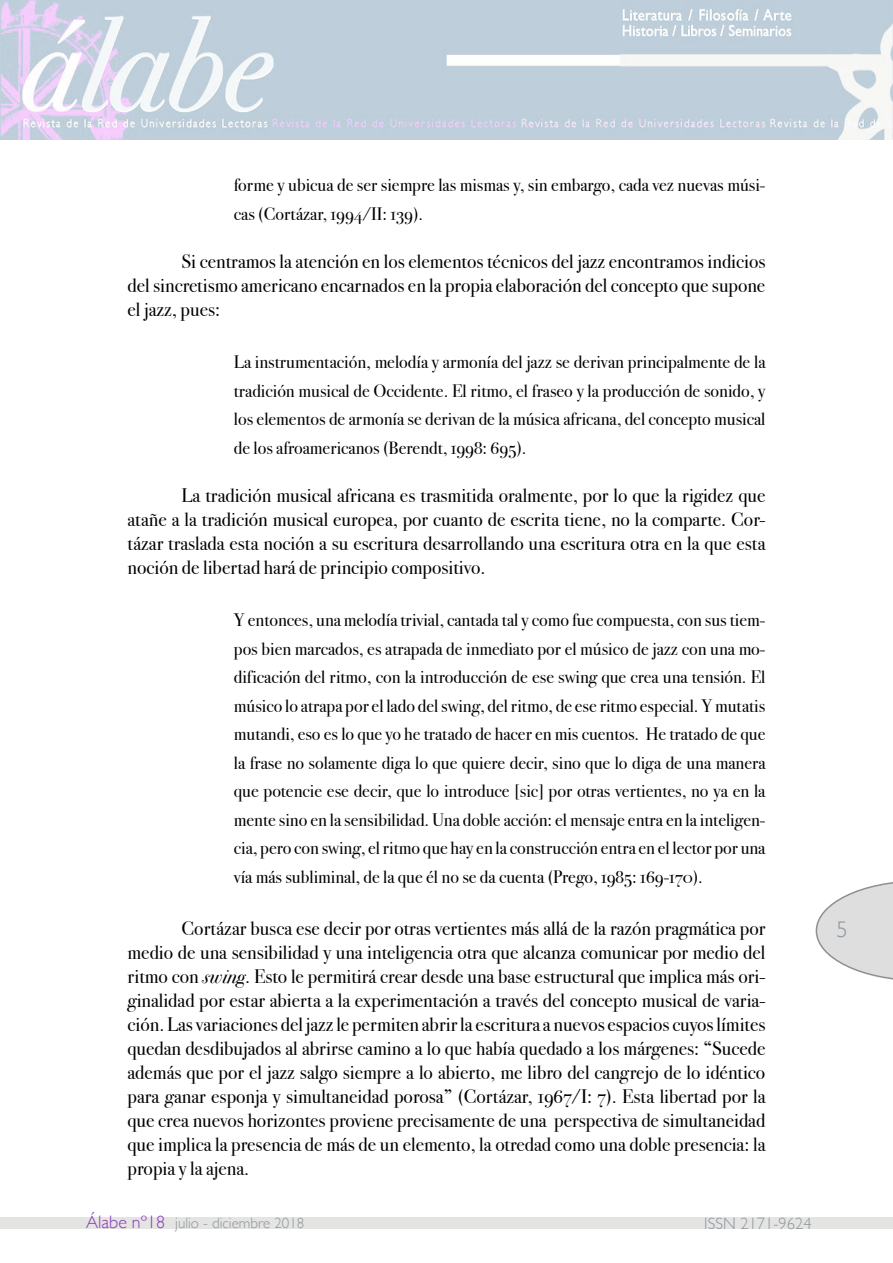
<style>
.page{position:relative;width:893px;height:1263px;background:#fff}
.page>*{position:absolute;margin:0;border:0;box-sizing:border-box;transform-origin:0 0}
.t1{font:300 22.5px "Gill Sans";color:#8a949d}
.t2{font:19.5px/24px "Bodoni Svty Two OSITCTT Book";color:#000;text-align:justify}
.t3{font:18px/28.5px "Bodoni Svty Two OSITCTT Book";color:#000;text-align:justify}
.t4{font:300 16.5px "Gill Sans";color:#8c959c}
.t5{font:300 15px "Gill Sans";color:#8c959c}
.s1{font-family:"Bodoni Svty Two OSITCTT Book It"}
.s2{font-size:18px;color:#893ab6}
</style>
<div class="page">
<svg style="left:816px;top:882px;width:77px;height:98px"></svg>
<img style="left:0;top:0;width:893px;height:139px">
<div style="left:0;top:1218px;width:893px;height:11px;background:#e4e4e3"></div>
<p class="t3" style="left:234px;top:171px;width:533px">forme y ubicua de ser siempre las mismas y, sin embargo, cada vez nuevas músi&shy;cas (Cortázar, 1994/II: 139).</p>
<p class="t2" style="left:128px;top:249px;width:639px;text-indent:54px">Si centramos la atención en los elementos técnicos del jazz encontramos indicios del sincretismo americano encarnados en la propia elaboración del concepto que supone el jazz, pues:</p>
<p class="t3" style="left:234px;top:348px;width:533px">La instrumentación, melodía y armonía del jazz se derivan principalmente de la tradición musical de Occidente. El ritmo, el fraseo y la producción de sonido, y los elementos de armonía se derivan de la música africana, del concepto musical de los afroamericanos (Berendt, 1998: 695).</p>
<p class="t2" style="left:128px;top:483px;width:639px;text-indent:54px">La tradición musical africana es trasmitida oralmente, por lo que la rigidez que atañe a la tradición musical europea, por cuanto de escrita tiene, no la comparte. Cor&shy;tázar traslada esta noción a su escritura desarrollando una escritura otra en la que esta noción de libertad hará de principio compositivo.</p>
<p class="t3" style="left:234px;top:606px;width:533px">Y entonces, una melodía trivial, cantada tal y como fue compuesta, con sus tiem&shy;pos bien marcados, es atrapada de inmediato por el músico de jazz con una mo&shy;dificación del ritmo, con la introducción de ese swing que crea una tensión. El músico lo atrapa por el lado del swing, del ritmo, de ese ritmo especial. Y mutatis mutandi, eso es lo que yo he tratado de hacer en mis cuentos. He tratado de que la frase no solamente diga lo que quiere decir, sino que lo diga de una manera que potencie ese decir, que lo introduce [sic] por otras vertientes, no ya en la mente sino en la sensibilidad. Una doble acción: el mensaje entra en la inteligen&shy;cia, pero con swing, el ritmo que hay en la construcción entra en el lector por una vía más subliminal, de la que él no se da cuenta (Prego, 1985: 169-170).</p>
<p class="t2" style="left:128px;top:917px;width:639px;text-indent:54px">Cortázar busca ese decir por otras vertientes más allá de la razón pragmática por medio de una sensibilidad y una inteligencia otra que alcanza comunicar por medio del ritmo con <span class="s1">swing</span>. Esto le permitirá crear desde una base estructural que implica más ori&shy;ginalidad por estar abierta a la experimentación a través del concepto musical de varia&shy;ción. Las variaciones del jazz le permiten abrir la escritura a nuevos espacios cuyos límites quedan desdibujados al abrirse camino a lo que había quedado a los márgenes: “Sucede además que por el jazz salgo siempre a lo abierto, me libro del cangrejo de lo idéntico para ganar esponja y simultaneidad porosa” (Cortázar, 1967/I: 7). Esta libertad por la que crea nuevos horizontes proviene precisamente de una perspectiva de simultaneidad que implica la presencia de más de un elemento, la otredad como una doble presencia: la propia y la ajena.</p>
<p class="t5" style="left:86px;top:1211px;width:220px"><span class="s2">Álabe nº18</span> julio - diciembre 2018</p>
<p class="t4" style="left:704px;top:1211px;width:109px">ISSN 2171-9624</p>
<p class="t1" style="left:837px;top:912px;width:13px">5</p>
</div>
